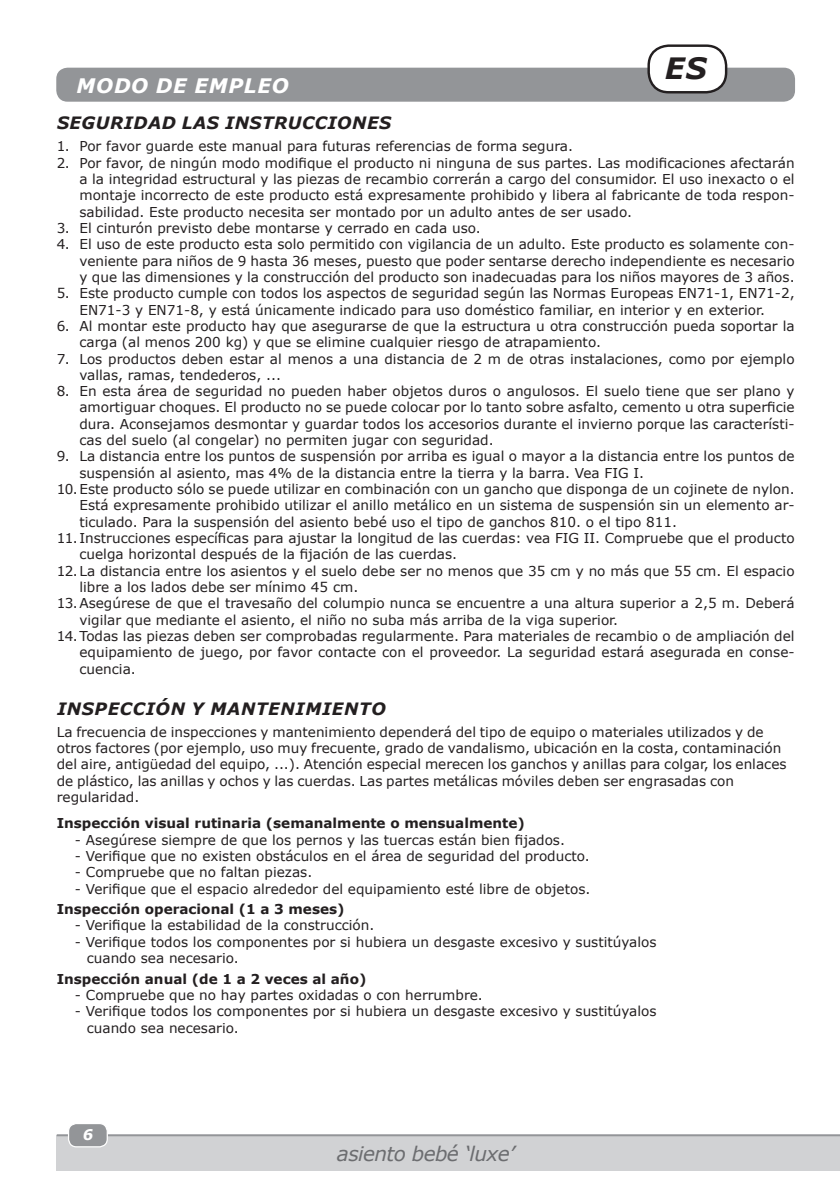
<style>
.page{position:relative;width:840px;height:1191px;background:#fff}
.page>*{position:absolute;margin:0;border:0;box-sizing:border-box;transform-origin:0 0}
.taal_in_kader{font:italic 700 29.4px "Verdana";color:#231f20}
.titel_onderaan{font:italic 20px "Verdana";letter-spacing:-.03em;color:#6c6d70}
.witte_titel{font:italic 700 20px "Verdana";letter-spacing:.035em;color:#fff}
.titel{font:italic 700 17px "Verdana";letter-spacing:.025em;color:#231f20}
.t1{font:italic 700 14.6px "Verdana";color:#fff}
.inleidingstekst{font:13.6px/16.4px "Verdana";color:#231f20}
.standaard{font:13.6px/16.4px "Verdana";color:#231f20}
.standaard-2{font:700 13.6px "Verdana";color:#231f20}
</style>
<div class="page">
<div style="left:57px;top:1135px;width:782px;height:35px;background:#d1d2d4"></div>
<hr style="left:57px;top:1134px;width:782px;height:2px;background:#939598">
<div style="left:68px;top:1123px;width:39px;height:23px;background:#939598;border-radius:8px"></div>
<div style="left:68px;top:1123px;width:40px;height:24px;border:1px solid #fff;border-radius:8px"></div>
<div style="left:56px;top:68px;width:738px;height:34px;background:#939598;border-radius:11px"></div>
<div style="left:648px;top:46px;width:77px;height:46px;background:#fff;border-radius:20px"></div>
<div style="left:647px;top:44px;width:80px;height:49px;border:2px solid #231f20;border-radius:20px"></div>
<p class="witte_titel" style="left:77px;top:71px;width:213px">MODO DE EMPLEO</p>
<p class="taal_in_kader" style="left:664px;top:48px;width:43px">ES</p>
<p class="titel" style="left:57px;top:111px;width:335px">SEGURIDAD LAS INSTRUCCIONES</p>
<p class="inleidingstekst" style="left:57px;top:138px;width:517px">1. Por favor guarde este manual para futuras referencias de forma segura.</p>
<p class="inleidingstekst" style="left:79px;top:154px;width:716px;text-align:justify;text-indent:-23px">2. Por favor, de ningún modo modifique el producto ni ninguna de sus partes. Las modificaciones afectarán a la integridad estructural y las piezas de recambio correrán a cargo del consumidor. El uso inexacto o el montaje incorrecto de este producto está expresamente prohibido y libera al fabricante de toda respon&shy;sabilidad. Este producto necesita ser montado por un adulto antes de ser usado.</p>
<p class="inleidingstekst" style="left:57px;top:220px;width:425px">3. El cinturón previsto debe montarse y cerrado en cada uso.</p>
<p class="inleidingstekst" style="left:79px;top:236px;width:716px;text-align:justify;text-indent:-23px">4. El uso de este producto esta solo permitido con vigilancia de un adulto. Este producto es solamente con&shy;veniente para niños de 9 hasta 36 meses, puesto que poder sentarse derecho independiente es necesario y que las dimensiones y la construcción del producto son inadecuadas para los niños mayores de 3 años.</p>
<p class="inleidingstekst" style="left:57px;top:285px;width:739px;text-align:center">5. Este producto cumple con todos los aspectos de seguridad según las Normas Europeas EN71-1, EN71-2,<br>EN71-3 y EN71-8, y está únicamente indicado para uso doméstico familiar, en interior y en exterior.</p>
<p class="inleidingstekst" style="left:79px;top:317px;width:716px;text-indent:-23px">6. Al montar este producto hay que asegurarse de que la estructura u otra construcción pueda soportar la carga (al menos 200 kg) y que se elimine cualquier riesgo de atrapamiento.</p>
<p class="inleidingstekst" style="left:79px;top:350px;width:716px;text-indent:-23px">7. Los productos deben estar al menos a una distancia de 2 m de otras instalaciones, como por ejemplo vallas, ramas, tendederos, ...</p>
<p class="inleidingstekst" style="left:79px;top:383px;width:716px;text-align:justify;text-indent:-23px">8. En esta área de seguridad no pueden haber objetos duros o angulosos. El suelo tiene que ser plano y amortiguar choques. El producto no se puede colocar por lo tanto sobre asfalto, cemento u otra superficie dura. Aconsejamos desmontar y guardar todos los accesorios durante el invierno porque las característi&shy;cas del suelo (al congelar) no permiten jugar con seguridad.</p>
<p class="inleidingstekst" style="left:79px;top:448px;width:716px;text-indent:-23px">9. La distancia entre los puntos de suspensión por arriba es igual o mayor a la distancia entre los puntos de suspensión al asiento, mas 4% de la distancia entre la tierra y la barra. Vea FIG I.</p>
<p class="inleidingstekst" style="left:79px;top:481px;width:716px;text-align:justify;text-indent:-23px">10.Este producto sólo se puede utilizar en combinación con un gancho que disponga de un cojinete de nylon.<br>Está expresamente prohibido utilizar el anillo metálico en un sistema de suspensión sin un elemento ar&shy;ticulado. Para la suspensión del asiento bebé uso el tipo de ganchos 810. o el tipo 811.</p>
<p class="inleidingstekst" style="left:79px;top:530px;width:716px;text-indent:-23px">11. Instrucciones específicas para ajustar la longitud de las cuerdas: vea FIG II. Compruebe que el producto cuelga horizontal después de la fijación de las cuerdas.</p>
<p class="inleidingstekst" style="left:79px;top:562px;width:716px;text-indent:-23px">12.La distancia entre los asientos y el suelo debe ser no menos que 35 cm y no más que 55 cm. El espacio libre a los lados debe ser mínimo 45 cm.</p>
<p class="inleidingstekst" style="left:79px;top:595px;width:716px;text-indent:-23px">13.Asegúrese de que el travesaño del columpio nunca se encuentre a una altura superior a 2,5 m. Deberá vigilar que mediante el asiento, el niño no suba más arriba de la viga superior.</p>
<p class="inleidingstekst" style="left:79px;top:628px;width:716px;text-align:justify;text-indent:-23px">14.Todas las piezas deben ser comprobadas regularmente. Para materiales de recambio o de ampliación del equipamiento de juego, por favor contacte con el proveedor. La seguridad estará asegurada en conse&shy;cuencia.</p>
<p class="titel" style="left:57px;top:696px;width:330px">INSPECCIÓN Y MANTENIMIENTO</p>
<p class="inleidingstekst" style="left:57px;top:723px;width:730px">La frecuencia de inspecciones y mantenimiento dependerá del tipo de equipo o materiales utilizados y de otros factores (por ejemplo, uso muy frecuente, grado de vandalismo, ubicación en la costa, contaminación del aire, antigüedad del equipo, ...). Atención especial merecen los ganchos y anillas para colgar, los enlaces de plástico, las anillas y ochos y las cuerdas. Las partes metálicas móviles deben ser engrasadas con regularidad.</p>
<p class="standaard-2" style="left:57px;top:813px;width:469px">Inspección visual rutinaria (semanalmente o mensualmente)</p>
<p class="standaard" style="left:75px;top:831px;width:491px">- Asegúrese siempre de que los pernos y las tuercas están bien fijados.</p>
<p class="standaard" style="left:75px;top:847px;width:516px">- Verifique que no existen obstáculos en el área de seguridad del producto.</p>
<p class="standaard" style="left:75px;top:864px;width:239px">- Compruebe que no faltan piezas.</p>
<p class="standaard" style="left:75px;top:880px;width:516px">- Verifique que el espacio alrededor del equipamiento esté libre de objetos.</p>
<p class="standaard-2" style="left:57px;top:899px;width:289px">Inspección operacional (1 a 3 meses)</p>
<p class="standaard" style="left:75px;top:917px;width:301px">- Verifique la estabilidad de la construcción.</p>
<p class="standaard" style="left:87px;top:933px;width:571px;text-indent:-12px">- Verifique todos los componentes por si hubiera un desgaste excesivo y sustitúyalos cuando sea necesario.</p>
<p class="standaard-2" style="left:57px;top:969px;width:311px">Inspección anual (de 1 a 2 veces al año)</p>
<p class="standaard" style="left:75px;top:986px;width:409px">- Compruebe que no hay partes oxidadas o con herrumbre.</p>
<p class="standaard" style="left:87px;top:1003px;width:571px;text-indent:-12px">- Verifique todos los componentes por si hubiera un desgaste excesivo y sustitúyalos cuando sea necesario.</p>
<p class="t1" style="left:83px;top:1124px;width:12px">6</p>
<p class="titel_onderaan" style="left:337px;top:1140px;width:179px">asiento bebé ‘luxe’</p>
</div>
